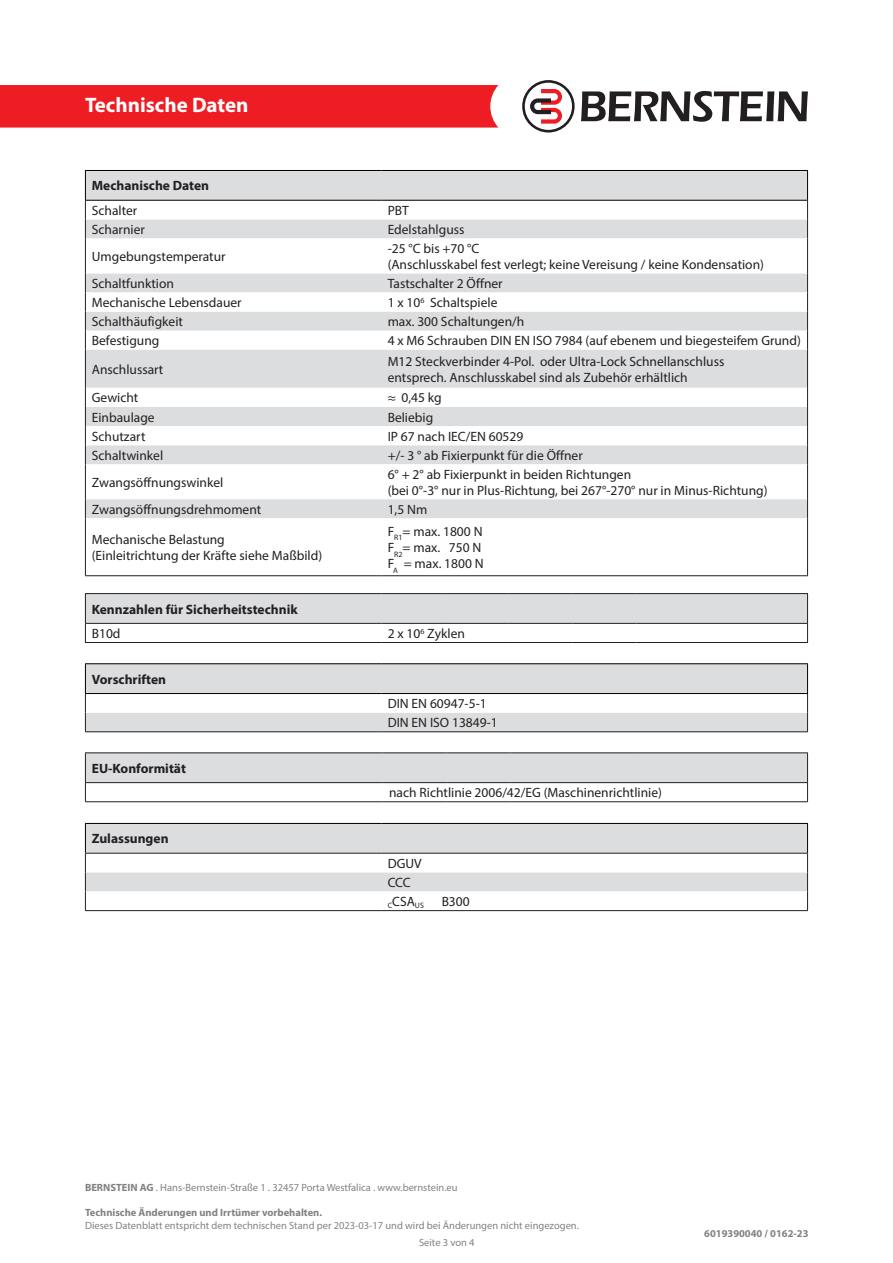
<style>
.page{position:relative;width:893px;height:1263px;background:#fff}
.page>*{position:absolute;margin:0;border:0;box-sizing:border-box;transform-origin:0 0}
.t1{font:700 21px "Myriad Pro";color:#fff}
.t2{font:13.5px/16.2px "Myriad Pro";color:#231f20}
.t3{font:700 13.5px "Myriad Pro";color:#231f20}
.t4{font:10.5px "Myriad Pro";color:#808285}
.t5{font:700 10.5px "Myriad Pro";color:#808285}
.t6{font:7.8px "Myriad Pro";color:#231f20}
.s1{font-weight:700}
</style>
<div class="page">
<div style="left:0;top:85px;width:498px;height:43px;background:#ee1d23"></div>
<svg style="left:581px;top:91px;width:227px;height:31px"></svg>
<svg style="left:522px;top:80px;width:53px;height:53px"></svg>
<hr style="left:85px;top:663px;width:296px;height:1px;background:#000">
<hr style="left:381px;top:663px;width:427px;height:1px;background:#000">
<svg style="left:85px;top:664px;width:723px;height:67px"></svg>
<hr style="left:85px;top:731px;width:296px;height:1px;background:#231f20">
<hr style="left:381px;top:731px;width:427px;height:1px;background:#231f20">
<hr style="left:85px;top:693px;width:296px;height:1px;background:#000">
<hr style="left:381px;top:693px;width:427px;height:1px;background:#000">
<hr style="left:85px;top:823px;width:296px;height:1px;background:#000">
<hr style="left:381px;top:823px;width:427px;height:1px;background:#000">
<svg style="left:85px;top:824px;width:723px;height:87px"></svg>
<hr style="left:85px;top:853px;width:296px;height:1px;background:#231f20">
<hr style="left:381px;top:853px;width:427px;height:1px;background:#231f20">
<hr style="left:85px;top:801px;width:298px;height:1px;background:#231f20">
<hr style="left:383px;top:801px;width:63px;height:1px;background:#231f20">
<hr style="left:446px;top:801px;width:64px;height:1px;background:#231f20">
<hr style="left:510px;top:801px;width:64px;height:1px;background:#231f20">
<hr style="left:574px;top:801px;width:64px;height:1px;background:#231f20">
<hr style="left:638px;top:801px;width:170px;height:1px;background:#231f20">
<svg style="left:85px;top:753px;width:723px;height:48px"></svg>
<hr style="left:85px;top:752px;width:298px;height:1px;background:#231f20">
<hr style="left:383px;top:752px;width:63px;height:1px;background:#231f20">
<hr style="left:446px;top:752px;width:64px;height:1px;background:#231f20">
<hr style="left:510px;top:752px;width:64px;height:1px;background:#231f20">
<hr style="left:574px;top:752px;width:64px;height:1px;background:#231f20">
<hr style="left:638px;top:752px;width:170px;height:1px;background:#231f20">
<div style="left:86px;top:171px;width:721px;height:29px;background:#dcdddf"></div>
<svg style="left:86px;top:219px;width:721px;height:299px"></svg>
<hr style="left:85px;top:238px;width:1px;height:35px;background:#231f20">
<hr style="left:807px;top:238px;width:1px;height:35px;background:#231f20">
<svg style="left:85px;top:273px;width:1px;height:77px"></svg>
<svg style="left:807px;top:273px;width:1px;height:77px"></svg>
<hr style="left:85px;top:350px;width:1px;height:38px;background:#231f20">
<hr style="left:807px;top:350px;width:1px;height:38px;background:#231f20">
<svg style="left:85px;top:388px;width:1px;height:76px"></svg>
<svg style="left:807px;top:388px;width:1px;height:76px"></svg>
<hr style="left:85px;top:464px;width:1px;height:35px;background:#231f20">
<hr style="left:807px;top:464px;width:1px;height:35px;background:#231f20">
<svg style="left:85px;top:499px;width:1px;height:19px"></svg>
<svg style="left:807px;top:499px;width:1px;height:19px"></svg>
<hr style="left:85px;top:518px;width:1px;height:57px;background:#231f20">
<hr style="left:807px;top:518px;width:1px;height:57px;background:#231f20">
<hr style="left:85px;top:170px;width:296px;height:1px;background:#000">
<svg style="left:85px;top:171px;width:1px;height:67px"></svg>
<hr style="left:381px;top:170px;width:427px;height:1px;background:#000">
<svg style="left:807px;top:171px;width:1px;height:67px"></svg>
<hr style="left:85px;top:200px;width:296px;height:1px;background:#000">
<hr style="left:381px;top:200px;width:427px;height:1px;background:#000">
<hr style="left:85px;top:575px;width:296px;height:1px;background:#231f20">
<hr style="left:381px;top:575px;width:427px;height:1px;background:#231f20">
<svg style="left:85px;top:594px;width:723px;height:48px"></svg>
<hr style="left:85px;top:593px;width:296px;height:1px;background:#231f20">
<hr style="left:381px;top:593px;width:64px;height:1px;background:#231f20">
<hr style="left:445px;top:593px;width:64px;height:1px;background:#231f20">
<hr style="left:509px;top:593px;width:64px;height:1px;background:#231f20">
<hr style="left:573px;top:593px;width:63px;height:1px;background:#231f20">
<hr style="left:636px;top:593px;width:172px;height:1px;background:#231f20">
<hr style="left:85px;top:623px;width:296px;height:1px;background:#231f20">
<hr style="left:381px;top:623px;width:64px;height:1px;background:#231f20">
<hr style="left:445px;top:623px;width:64px;height:1px;background:#231f20">
<hr style="left:509px;top:623px;width:64px;height:1px;background:#231f20">
<hr style="left:573px;top:623px;width:63px;height:1px;background:#231f20">
<hr style="left:636px;top:623px;width:172px;height:1px;background:#231f20">
<hr style="left:85px;top:642px;width:296px;height:1px;background:#231f20">
<hr style="left:381px;top:642px;width:64px;height:1px;background:#231f20">
<hr style="left:445px;top:642px;width:64px;height:1px;background:#231f20">
<hr style="left:509px;top:642px;width:64px;height:1px;background:#231f20">
<hr style="left:573px;top:642px;width:63px;height:1px;background:#231f20">
<hr style="left:636px;top:642px;width:172px;height:1px;background:#231f20">
<h1 class="t1" style="left:85px;top:91px;width:165px">Technische Daten</h1>
<p class="t3" style="left:92px;top:177px;width:119px">Mechanische Daten</p>
<p class="t2" style="left:92px;top:202px;width:47px">Schalter</p>
<p class="t2" style="left:388px;top:202px;width:23px">PBT</p>
<p class="t2" style="left:92px;top:221px;width:55px">Scharnier</p>
<p class="t2" style="left:388px;top:221px;width:78px">Edelstahlguss</p>
<p class="t2" style="left:92px;top:248px;width:135px">Umgebungstemperatur</p>
<p class="t2" style="left:388px;top:240px;width:93px">-25 °C bis +70 °C</p>
<p class="t2" style="left:388px;top:256px;width:378px">(Anschlusskabel fest verlegt; keine Vereisung / keine Kondensation)</p>
<p class="t2" style="left:92px;top:275px;width:84px">Schaltfunktion</p>
<p class="t2" style="left:388px;top:275px;width:117px">Tastschalter 2 Öffner</p>
<p class="t2" style="left:92px;top:294px;width:151px">Mechanische Lebensdauer</p>
<p class="t2" style="left:388px;top:294px;width:111px">1 x 10<sup>6</sup> Schaltspiele</p>
<p class="t2" style="left:92px;top:313px;width:93px">Schalthäufigkeit</p>
<p class="t2" style="left:388px;top:313px;width:138px">max. 300 Schaltungen/h</p>
<p class="t2" style="left:92px;top:332px;width:69px">Befestigung</p>
<p class="t2" style="left:388px;top:332px;width:415px">4 x M6 Schrauben DIN EN ISO 7984 (auf ebenem und biegesteifem Grund)</p>
<p class="t2" style="left:92px;top:361px;width:73px">Anschlussart</p>
<p class="t2" style="left:388px;top:353px;width:338px">M12 Steckverbinder 4-Pol. oder Ultra-Lock Schnellanschluss entsprech. Anschlusskabel sind als Zubehör erhältlich</p>
<p class="t2" style="left:92px;top:390px;width:48px">Gewicht</p>
<p class="t2" style="left:388px;top:390px;width:56px">≈ 0,45 kg</p>
<p class="t2" style="left:92px;top:409px;width:64px">Einbaulage</p>
<p class="t2" style="left:388px;top:409px;width:47px">Beliebig</p>
<p class="t2" style="left:92px;top:428px;width:55px">Schutzart</p>
<p class="t2" style="left:388px;top:428px;width:137px">IP 67 nach IEC/EN 60529</p>
<p class="t2" style="left:92px;top:447px;width:73px">Schaltwinkel</p>
<p class="t2" style="left:388px;top:447px;width:197px">+/- 3 ° ab Fixierpunkt für die Öffner</p>
<p class="t2" style="left:92px;top:474px;width:133px">Zwangsöffnungswinkel</p>
<p class="t2" style="left:388px;top:466px;width:381px">6° + 2° ab Fixierpunkt in beiden Richtungen<br>(bei 0°-3° nur in Plus-Richtung, bei 267°-270° nur in Minus-Richtung)</p>
<p class="t2" style="left:92px;top:501px;width:171px">Zwangsöffnungsdrehmoment</p>
<p class="t2" style="left:388px;top:501px;width:41px">1,5 Nm</p>
<p class="t2" style="left:92px;top:531px;width:232px">Mechanische Belastung<br>(Einleitrichtung der Kräfte siehe Maßbild)</p>
<p class="t2" style="left:388px;top:523px;width:96px">F<sub>R1</sub>= max. 1800 N<br>F<sub>R2</sub>= max. 750 N</p>
<p class="t2" style="left:388px;top:555px;width:98px">F<sub>A</sub> = max. 1800 N</p>
<p class="t3" style="left:92px;top:600px;width:207px">Kennzahlen für Sicherheitstechnik</p>
<p class="t2" style="left:92px;top:625px;width:30px">B10d</p>
<p class="t2" style="left:388px;top:625px;width:79px">2 x 10<sup>6</sup> Zyklen</p>
<p class="t3" style="left:92px;top:670px;width:76px">Vorschriften</p>
<p class="t3" style="left:92px;top:759px;width:96px">EU-Konformität</p>
<p class="t3" style="left:92px;top:830px;width:78px">Zulassungen</p>
<p class="t2" style="left:388px;top:695px;width:101px">DIN EN 60947-5-1</p>
<p class="t2" style="left:388px;top:714px;width:112px">DIN EN ISO 13849-1</p>
<p class="t2" style="left:389px;top:784px;width:274px">nach Richtlinie 2006/42/EG (Maschinenrichtlinie)</p>
<p class="t2" style="left:388px;top:855px;width:35px">DGUV</p>
<p class="t2" style="left:388px;top:874px;width:24px">CCC</p>
<p class="t6" style="left:388px;top:900px;width:38px">C<sup>CSA</sup>US</p>
<p class="t2" style="left:442px;top:893px;width:30px">B300</p>
<p class="t4" style="left:85px;top:1181px;width:374px"><span class="s1">BERNSTEIN AG</span> . Hans-Bernstein-Straße 1 . 32457 Porta Westfalica . www.bernstein.eu</p>
<p class="t5" style="left:85px;top:1206px;width:239px">Technische Änderungen und Irrtümer vorbehalten.</p>
<p class="t4" style="left:85px;top:1219px;width:495px">Dieses Datenblatt entspricht dem technischen Stand per 2023-03-17 und wird bei Änderungen nicht eingezogen.</p>
<p class="t4" style="left:419px;top:1236px;width:57px">Seite 3 von 4</p>
<p class="t5" style="left:704px;top:1227px;width:106px">6019390040 / 0162-23</p>
</div>
